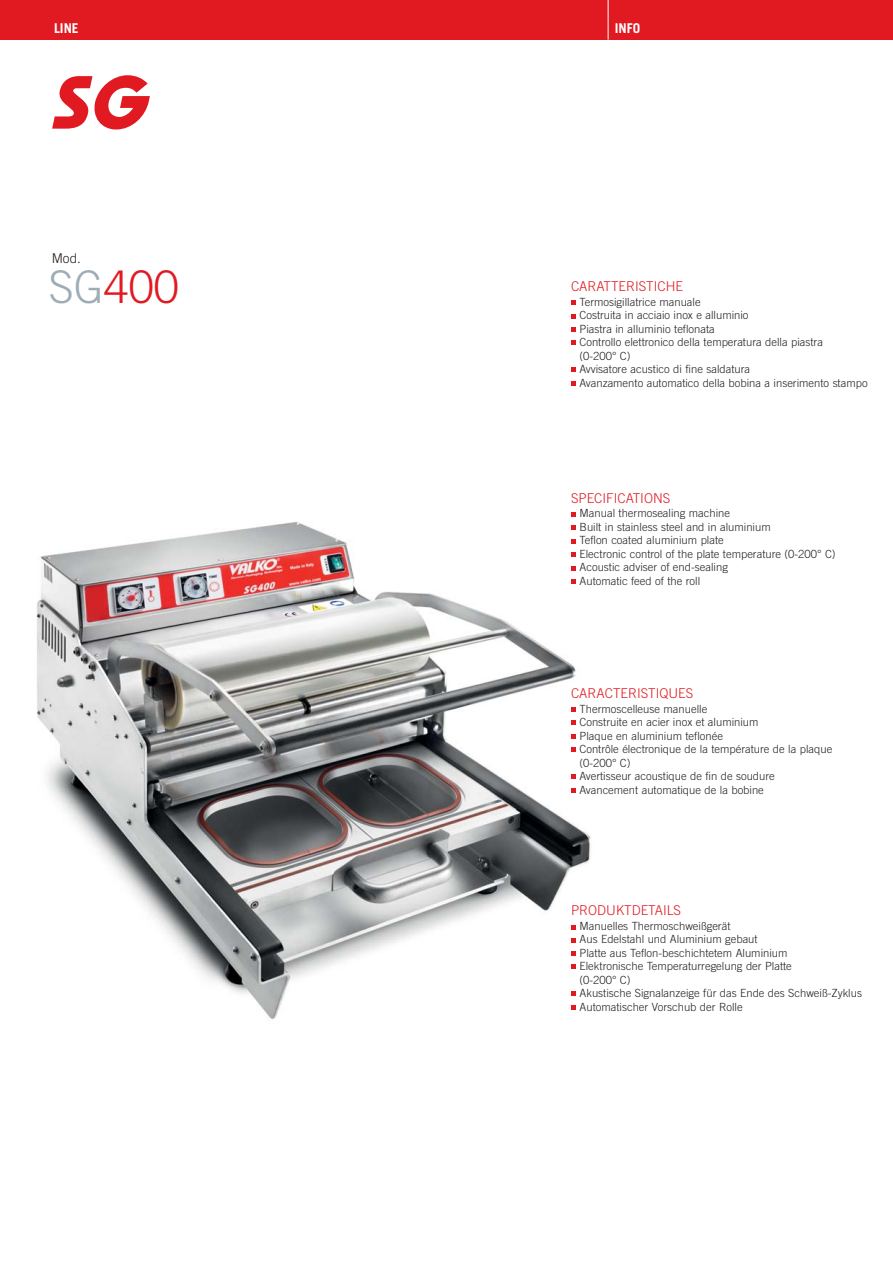
<style>
.page{position:relative;width:893px;height:1263px;background:#fff}
.page>*{position:absolute;margin:0;border:0;box-sizing:border-box;transform-origin:0 0}
.t1{font:italic 700 75px "Bauhaus";color:#e11a22}
.t2{font:300 45px "Trade Gothic LT Std";color:#e11a22}
.t3{font:300 13.5px "Trade Gothic LT Std";color:#e11a22}
.t4{font:700 13.5px "Trade Gothic LT Std";color:#fff}
.t5{font:300 13.5px "Trade Gothic LT Std";color:#231f20}
.t6{font:300 11.25px/13.5px "Trade Gothic LT Std";color:#231f20}
.s1{color:#9eacb5}
</style>
<div class="page">
<img style="left:36px;top:516px;width:555px;height:503px">
<svg style="left:571px;top:301px;width:4px;height:4px"></svg>
<svg style="left:571px;top:314px;width:4px;height:4px"></svg>
<svg style="left:571px;top:327px;width:4px;height:5px"></svg>
<svg style="left:571px;top:340px;width:4px;height:4px"></svg>
<svg style="left:571px;top:382px;width:4px;height:4px"></svg>
<svg style="left:571px;top:367px;width:4px;height:5px"></svg>
<svg style="left:571px;top:512px;width:4px;height:4px"></svg>
<svg style="left:571px;top:707px;width:4px;height:4px"></svg>
<svg style="left:571px;top:720px;width:4px;height:5px"></svg>
<svg style="left:571px;top:734px;width:4px;height:4px"></svg>
<svg style="left:571px;top:747px;width:4px;height:4px"></svg>
<svg style="left:571px;top:788px;width:4px;height:5px"></svg>
<svg style="left:571px;top:774px;width:4px;height:4px"></svg>
<svg style="left:571px;top:925px;width:4px;height:4px"></svg>
<svg style="left:571px;top:938px;width:4px;height:4px"></svg>
<svg style="left:571px;top:951px;width:4px;height:5px"></svg>
<svg style="left:571px;top:965px;width:4px;height:4px"></svg>
<svg style="left:571px;top:1006px;width:4px;height:4px"></svg>
<svg style="left:571px;top:991px;width:4px;height:4px"></svg>
<svg style="left:571px;top:525px;width:4px;height:5px"></svg>
<svg style="left:571px;top:539px;width:4px;height:4px"></svg>
<svg style="left:571px;top:553px;width:4px;height:4px"></svg>
<svg style="left:571px;top:566px;width:4px;height:5px"></svg>
<svg style="left:571px;top:579px;width:4px;height:4px"></svg>
<div style="left:0;top:0;width:893px;height:39px;background:#e11a22"></div>
<hr style="left:608px;top:0;width:1px;height:40px;background:#fff">
<p class="t4" style="left:54px;top:20px;width:26px">LINE</p>
<p class="t4" style="left:615px;top:20px;width:27px">INFO</p>
<h1 class="t1" style="left:50px;top:76px;width:112px">SG</h1>
<p class="t5" style="left:52px;top:253px;width:31px">Mod.</p>
<h2 class="t2" style="left:49px;top:271px;width:132px"><span class="s1">SG</span>400</h2>
<p class="t3" style="left:571px;top:282px;width:114px">CARATTERISTICHE</p>
<p class="t6" style="left:579px;top:296px;width:290px">Termosigillatrice manuale<br>Costruita in acciaio inox e alluminio<br>Piastra in alluminio teflonata<br>Controllo elettronico della temperatura della piastra<br>(0-200° C)<br>Avvisatore acustico di fine saldatura<br>Avanzamento automatico della bobina a inserimento stampo</p>
<p class="t3" style="left:571px;top:493px;width:101px">SPECIFICATIONS</p>
<p class="t6" style="left:579px;top:507px;width:258px">Manual thermosealing machine<br>Built in stainless steel and in aluminium<br>Teflon coated aluminium plate<br>Electronic control of the plate temperature (0-200° C)<br>Acoustic adviser of end-sealing<br>Automatic feed of the roll</p>
<p class="t3" style="left:571px;top:688px;width:124px">CARACTERISTIQUES</p>
<p class="t6" style="left:579px;top:703px;width:254px">Thermoscelleuse manuelle<br>Construite en acier inox et aluminium<br>Plaque en aluminium teflonée<br>Contrôle électronique de la température de la plaque (0-200° C)<br>Avertisseur acoustique de fin de soudure Avancement automatique de la bobine</p>
<p class="t3" style="left:571px;top:905px;width:112px">PRODUKTDETAILS</p>
<p class="t6" style="left:579px;top:920px;width:284px">Manuelles Thermoschweißgerät<br>Aus Edelstahl und Aluminium gebaut<br>Platte aus Teflon-beschichtetem Aluminium<br>Elektronische Temperaturregelung der Platte<br>(0-200° C)<br>Akustische Signalanzeige für das Ende des Schweiß-Zyklus Automatischer Vorschub der Rolle</p>
</div>
